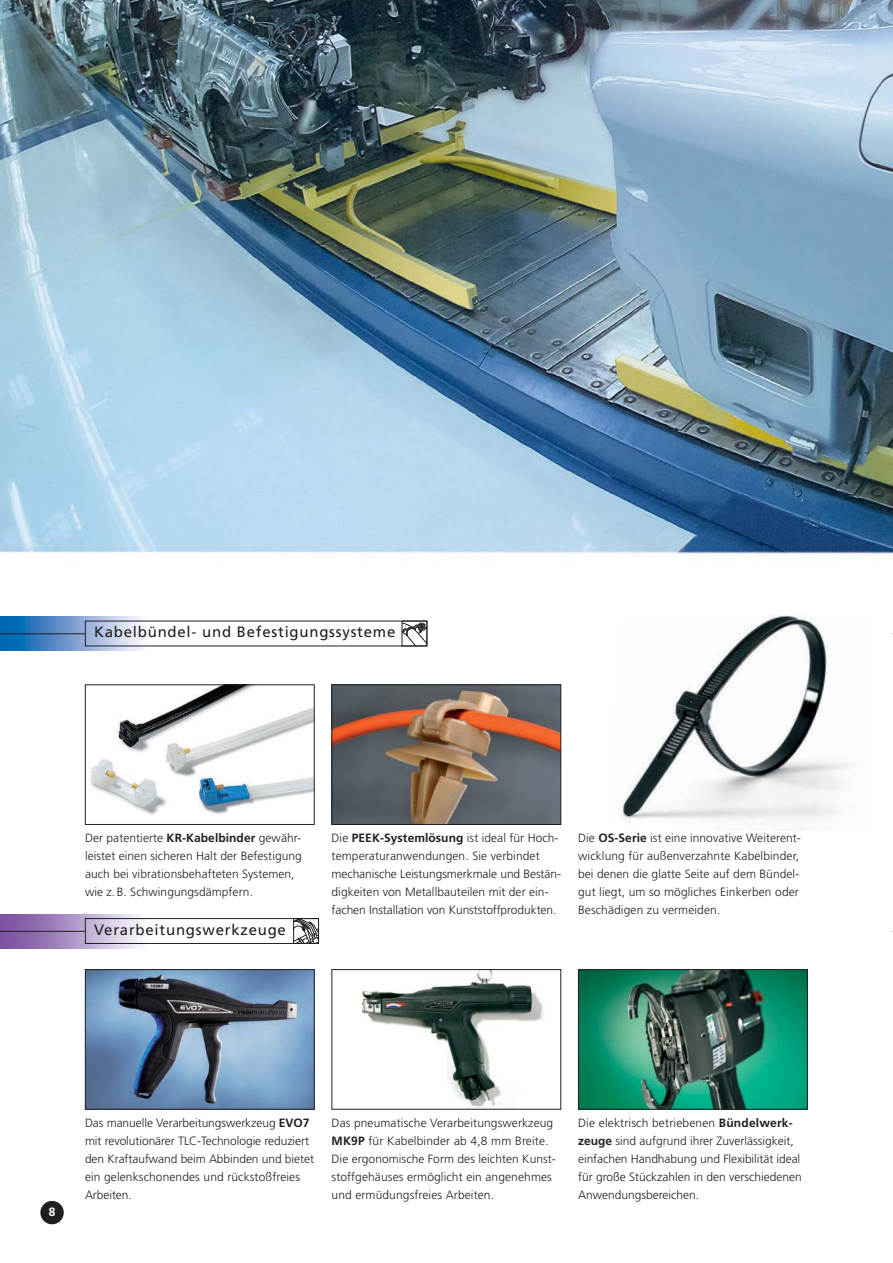
<style>
.page{position:relative;width:893px;height:1263px;background:#fff}
.page>*{position:absolute;margin:0;border:0;box-sizing:border-box;transform-origin:0 0}
.t1{font:15px "Frutiger LT";letter-spacing:.05em;color:#231f20}
.t2{font:300 12px/18px "Frutiger LT";letter-spacing:.005em;color:#231f20}
.t3{font:700 12px "Frutiger LT";color:#fff}
.s1{font-weight:700}
</style>
<div class="page">
<img style="left:0;top:0;width:893px;height:556px">
<div style="left:40px;top:1201px;width:24px;height:23px;background:#231f20;border-radius:50%"></div>
<img style="left:0;top:617px;width:153px;height:34px">
<hr style="left:0;top:634px;width:85px;height:1px;background:#231f20">
<svg style="left:404px;top:623px;width:21px;height:21px"></svg>
<div style="left:402px;top:621px;width:25px;height:25px;border:1px solid #231f20"></div>
<img style="left:90px;top:687px;width:223px;height:128px">
<div style="left:85px;top:685px;width:230px;height:140px;border:1px solid #231f20"></div>
<img style="left:334px;top:687px;width:225px;height:136px">
<div style="left:332px;top:685px;width:229px;height:140px;border:1px solid #231f20"></div>
<img style="left:87px;top:971px;width:226px;height:137px">
<div style="left:85px;top:969px;width:230px;height:141px;border:1px solid #231f20"></div>
<img style="left:361px;top:971px;width:183px;height:137px">
<div style="left:332px;top:969px;width:229px;height:141px;border:1px solid #231f20"></div>
<img style="left:580px;top:971px;width:226px;height:137px">
<div style="left:578px;top:969px;width:230px;height:141px;border:1px solid #231f20"></div>
<img style="left:0;top:914px;width:142px;height:34px">
<div style="left:85px;top:918px;width:234px;height:26px;border:1px solid #231f20"></div>
<hr style="left:0;top:931px;width:85px;height:1px;background:#231f20">
<svg style="left:295px;top:920px;width:22px;height:22px"></svg>
<div style="left:293px;top:918px;width:26px;height:26px;border:1px solid #231f20"></div>
<img style="left:622px;top:615px;width:229px;height:210px">
<p class="t1" style="left:94px;top:625px;width:303px">Kabelbündel- und Befestigungssysteme</p>
<p class="t2" style="left:85px;top:830px;width:218px">Der patentierte <span class="s1">KR-Kabelbinder</span> gewähr&shy;leistet einen sicheren Halt der Befestigung auch bei vibrationsbehafteten Systemen, wie z.B. Schwingungsdämpfern.</p>
<p class="t2" style="left:332px;top:830px;width:231px">Die <span class="s1">PEEK-Systemlösung</span> ist ideal für Hoch&shy;temperaturanwendungen. Sie verbindet mechanische Leistungsmerkmale und Bestän&shy;digkeiten von Metallbauteilen mit der ein&shy;fachen Installation von Kunststoffprodukten.</p>
<p class="t2" style="left:578px;top:830px;width:224px">Die <span class="s1">OS-Serie</span> ist eine innovative Weiter en t&shy;wicklung für außenverzahnte Kabelbinder, bei denen die glatte Seite auf dem Bündel&shy;gut liegt, um so mögliches Einkerben oder Beschädigen zu vermeiden.</p>
<p class="t1" style="left:94px;top:923px;width:193px">Verarbeitungswerkzeuge</p>
<p class="t3" style="left:49px;top:1207px;width:8px">8</p>
<p class="t2" style="left:85px;top:1114px;width:230px">Das manuelle Verarbeitungswerkzeug <span class="s1">EVO7 </span>mit revolutionärer TLC-Technologie reduziert den Kraftaufwand beim Abbinden und bietet ein gelenkschonendes und rückstoßfreies Arbeiten.</p>
<p class="t2" style="left:332px;top:1114px;width:226px">Das pneumatische Verarbeitungswerkzeug <span class="s1">MK9P</span> für Kabelbinder ab 4,8 mm Breite.<br>Die ergonomische Form des leichten Kunst&shy;stoff gehäuses ermöglicht ein angenehmes und ermüdungsfreies Arbeiten.</p>
<p class="t2" style="left:578px;top:1114px;width:225px">Die elektrisch betriebenen <span class="s1">Bündelwerk&shy;zeuge</span> sind aufgrund ihrer Zuverlässigkeit, einfachen Handhabung und Flexibilität ideal für große Stückzahlen in den verschiedenen Anwendungsbereichen.</p>
</div>
